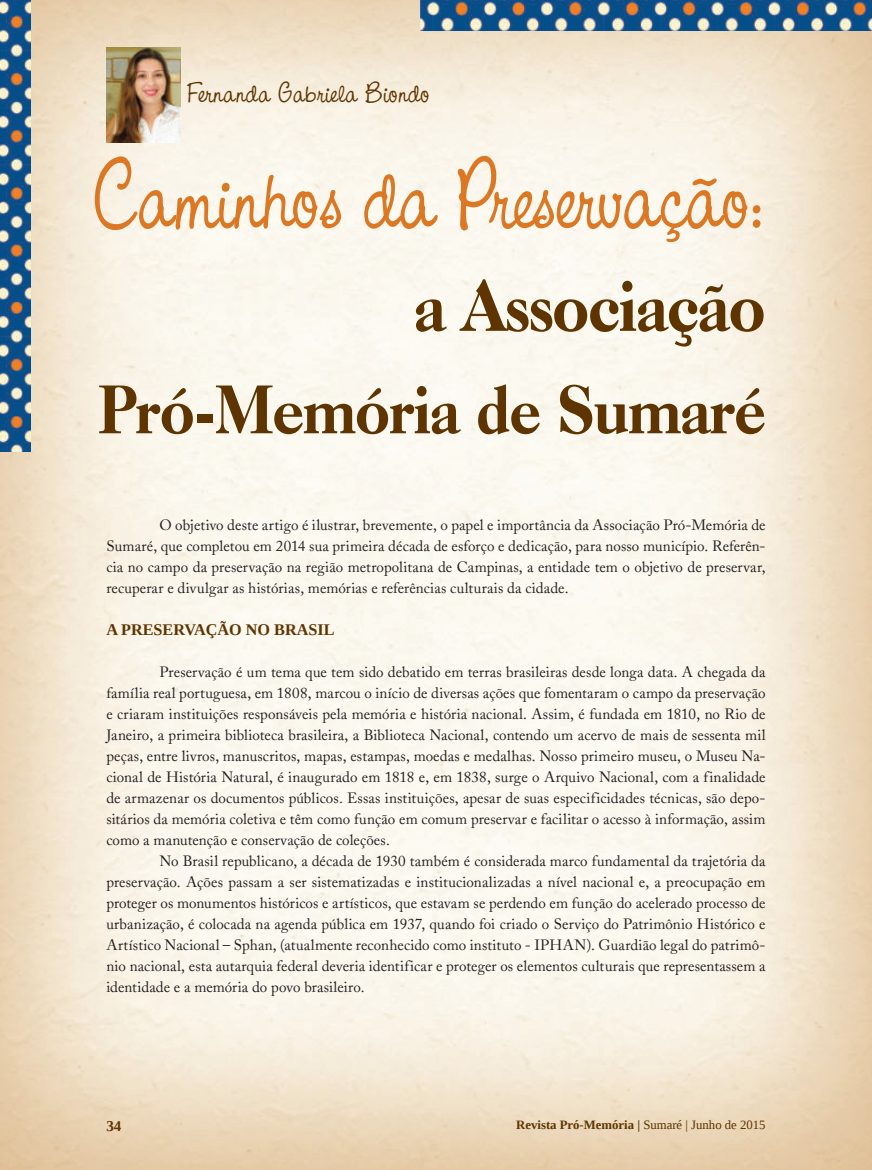
<style>
.page{position:relative;width:872px;height:1170px;background:#fff}
.page>*{position:absolute;margin:0;border:0;box-sizing:border-box;transform-origin:0 0}
.t1{font:99.3px "CAC Pinafore";letter-spacing:-.02em;color:#dc7823;scale:.93 1}
.t2{font:800 70.95px "Caslon Old Face BT";letter-spacing:-.02em;color:#5e3500;scale:.93 1}
.t3{font:800 66.9px "Caslon Old Face BT";letter-spacing:-.02em;color:#5e3500;scale:.93 1}
.t4{font:30px "CAC Pinafore";color:#5e3500}
.t5{font:700 16.2px "Liberation Serif";color:#5e3500}
.t6{font:15px/21px "Adobe Caslon";letter-spacing:.005em;color:#231f20;text-align:justify}
.t7{font:700 15px "Liberation Serif";color:#5e3500}
.t8{font:700 12.75px "Liberation Serif";color:#5e3500}
.s1{font-weight:400}
</style>
<div class="page">
<img style="left:0;top:0;width:872px;height:1169px">
<img style="left:420px;top:0;width:452px;height:31px">
<img style="left:0;top:0;width:30px;height:451px">
<img style="left:106px;top:48px;width:75px;height:94px">
<h3 class="t4" style="left:187px;top:75px;width:244px">Fernanda Gabriela Biondo</h3>
<h1 class="t1" style="left:93px;top:138px;width:725px">Caminhos da Preservação:</h1>
<h2 class="t2" style="left:414px;top:279px;width:380px">a Associação</h2>
<h3 class="t3" style="left:98px;top:384px;width:719px">Pró-Memória de Sumaré</h3>
<p class="t6" style="left:106px;top:514px;width:661px;text-indent:53px">O objetivo deste artigo é ilustrar, brevemente, o papel e importância da Associação Pró-Memória de Sumaré, que completou em 2014 sua primeira década de esforço e dedicação, para nosso município. Referên&shy;cia no campo da preservação na região metropolitana de Campinas, a entidade tem o objetivo de preservar, recuperar e divulgar as histórias, memórias e referências culturais da cidade.</p>
<p class="t5" style="left:106px;top:623px;width:230px">A PRESERVAÇÃO NO BRASIL</p>
<p class="t6" style="left:106px;top:661px;width:661px;text-indent:53px">Preservação é um tema que tem sido debatido em terras brasileiras desde longa data. A chegada da família real portuguesa, em 1808, marcou o início de diversas ações que fomentaram o campo da preservação e criaram instituições responsáveis pela memória e história nacional. Assim, é fundada em 1810, no Rio de Janeiro, a primeira biblioteca brasileira, a Biblioteca Nacional, contendo um acervo de mais de sessenta mil peças, entre livros, manuscritos, mapas, estampas, moedas e medalhas. Nosso primeiro museu, o Museu Na&shy;cional de História Natural, é inaugurado em 1818 e, em 1838, surge o Arquivo Nacional, com a finalidade de armazenar os documentos públicos. Essas instituições, apesar de suas especificidades técnicas, são depo&shy;sitários da memória coletiva e têm como função em comum preservar e facilitar o acesso à informação, assim como a manutenção e conservação de coleções.</p>
<p class="t6" style="left:106px;top:850px;width:661px;text-indent:53px">No Brasil republicano, a década de 1930 também é considerada marco fundamental da trajetória da preservação. Ações passam a ser sistematizadas e institucionalizadas a nível nacional e, a preocupação em proteger os monumentos históricos e artísticos, que estavam se perdendo em função do acelerado processo de urbanização, é colocada na agenda pública em 1937, quando foi criado o Serviço do Patrimônio Histórico e Artístico Nacional – Sphan, (atualmente reconhecido como instituto - IPHAN). Guardião legal do patrimô&shy;nio nacional, esta autarquia federal deveria identificar e proteger os elementos culturais que representassem a identidade e a memória do povo brasileiro.</p>
<p class="t7" style="left:106px;top:1120px;width:17px">34</p>
<p class="t8" style="left:516px;top:1120px;width:251px">Revista Pró-Memória | <span class="s1">Sumaré | Junho de 2015</span></p>
</div>
